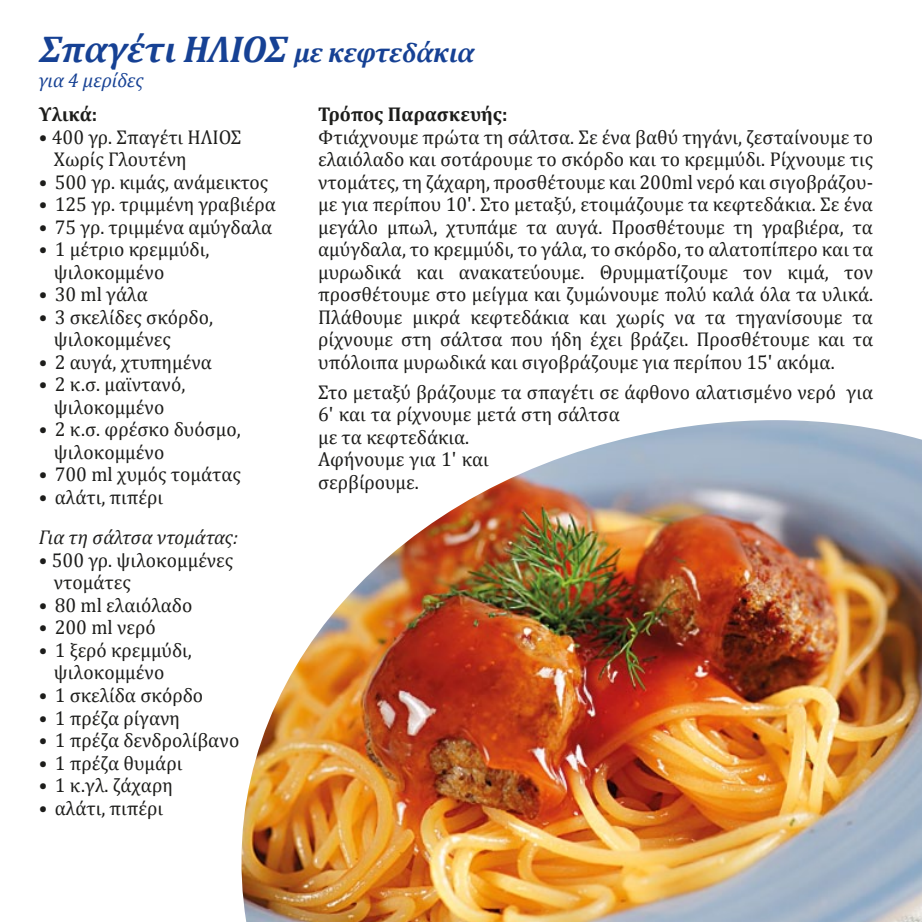
<style>
.page{position:relative;width:922px;height:922px;background:#fff}
.page>*{position:absolute;margin:0;border:0;box-sizing:border-box;transform-origin:0 0}
.t1{font:italic 700 37.5px "Cambria";letter-spacing:-.01em;color:#164194}
.t2{font:20px/22.5px "Cambria";color:#1d1d1b}
.t3{font:700 20px "Cambria";color:#1d1d1b}
.t4{font:italic 20px "Cambria";color:#1d1d1b}
.t5{font:italic 20px "Cambria";color:#164194}
.s1{font-size:27.5px}
</style>
<div class="page">
<img style="left:241px;top:420px;width:680px;height:501px">
<h1 class="t1" style="left:40px;top:23px;width:435px">Σπαγέτι ΗΛΙΟΣ <span class="s1">με κεφτεδάκια</span></h1>
<p class="t5" style="left:38px;top:66px;width:107px">για 4 μερίδες</p>
<p class="t3" style="left:39px;top:100px;width:60px">Υλικά:</p>
<p class="t2" style="left:54px;top:125px;width:189px;text-indent:-15px">• 400 γρ. Σπαγέτι ΗΛΙΟΣ<br>Χωρίς Γλουτένη</p>
<p class="t2" style="left:39px;top:170px;width:231px">• 500 γρ. κιμάς, ανάμεικτος</p>
<p class="t2" style="left:39px;top:193px;width:238px">• 125 γρ. τριμμένη γραβιέρα</p>
<p class="t2" style="left:39px;top:215px;width:235px">• 75 γρ. τριμμένα αμύγδαλα</p>
<p class="t2" style="left:54px;top:238px;width:157px;text-indent:-15px">• 1 μέτριο κρεμμύδι, ψιλοκομμένο</p>
<p class="t2" style="left:39px;top:283px;width:110px">• 30 ml γάλα</p>
<p class="t2" style="left:54px;top:305px;width:161px;text-indent:-15px">• 3 σκελίδες σκόρδο, ψιλοκομμένες</p>
<p class="t2" style="left:39px;top:350px;width:175px">• 2 αυγά, χτυπημένα</p>
<p class="t2" style="left:39px;top:373px;width:148px;text-align:center">• 2 κ.σ. μαϊντανό, ψιλοκομμένο</p>
<p class="t2" style="left:54px;top:418px;width:188px;text-indent:-15px">• 2 κ.σ. φρέσκο δυόσμο, ψιλοκομμένο</p>
<p class="t2" style="left:39px;top:463px;width:203px">• 700 ml χυμός τομάτας</p>
<p class="t2" style="left:39px;top:485px;width:125px">• αλάτι, πιπέρι</p>
<p class="t4" style="left:39px;top:523px;width:200px">Για τη σάλτσα ντομάτας:</p>
<p class="t2" style="left:54px;top:548px;width:181px;text-indent:-15px">• 500 γρ. ψιλοκομμένες ντομάτες</p>
<p class="t2" style="left:39px;top:593px;width:155px">• 80 ml ελαιόλαδο</p>
<p class="t2" style="left:39px;top:616px;width:118px">• 200 ml νερό</p>
<p class="t2" style="left:54px;top:638px;width:139px;text-indent:-15px">• 1 ξερό κρεμμύδι, ψιλοκομμένο</p>
<p class="t2" style="left:39px;top:683px;width:166px">• 1 σκελίδα σκόρδο</p>
<p class="t2" style="left:39px;top:706px;width:143px">• 1 πρέζα ρίγανη</p>
<p class="t2" style="left:39px;top:728px;width:202px">• 1 πρέζα δενδρολίβανο</p>
<p class="t2" style="left:39px;top:751px;width:145px">• 1 πρέζα θυμάρι</p>
<p class="t2" style="left:39px;top:773px;width:135px">• 1 κ.γλ. ζάχαρη</p>
<p class="t2" style="left:39px;top:796px;width:125px">• αλάτι, πιπέρι</p>
<p class="t3" style="left:318px;top:100px;width:191px">Τρόπος Παρασκευής:</p>
<p class="t2" style="left:318px;top:125px;width:556px;text-align:justify">Φτιάχνουμε πρώτα τη σάλτσα. Σε ένα βαθύ τηγάνι, ζεσταίνουμε το ελαιόλαδο και σοτάρουμε το σκόρδο και το κρεμμύδι. Ρίχνουμε τις ντομάτες, τη ζάχαρη, προσθέτουμε και 200ml νερό και σιγοβράζου&shy;με για περίπου 10'. Στο μεταξύ, ετοιμάζουμε τα κεφτεδάκια. Σε ένα μεγάλο μπωλ, χτυπάμε τα αυγά. Προσθέτουμε τη γραβιέρα, τα αμύγδαλα, το κρεμμύδι, το γάλα, το σκόρδο, το αλατοπίπερο και τα μυρωδικά και ανακατεύουμε. Θρυμματίζουμε τον κιμά, τον προσθέτουμε στο μείγμα και ζυμώνουμε πολύ καλά όλα τα υλικά.<br>Πλάθουμε μικρά κεφτεδάκια και χωρίς να τα τηγανίσουμε τα ρίχνουμε στη σάλτσα που ήδη έχει βράζει. Προσθέτουμε και τα υπόλοιπα μυρωδικά και σιγοβράζουμε για περίπου 15' ακόμα.</p>
<p class="t2" style="left:318px;top:380px;width:556px">Στο μεταξύ βράζουμε τα σπαγέτι σε άφθονο αλατισμένο νερό για<br>6' και τα ρίχνουμε μετά στη σάλτσα<br>με τα κεφτεδάκια.<br>Αφήνουμε για 1' και<br>σερβίρουμε.</p>
</div>
